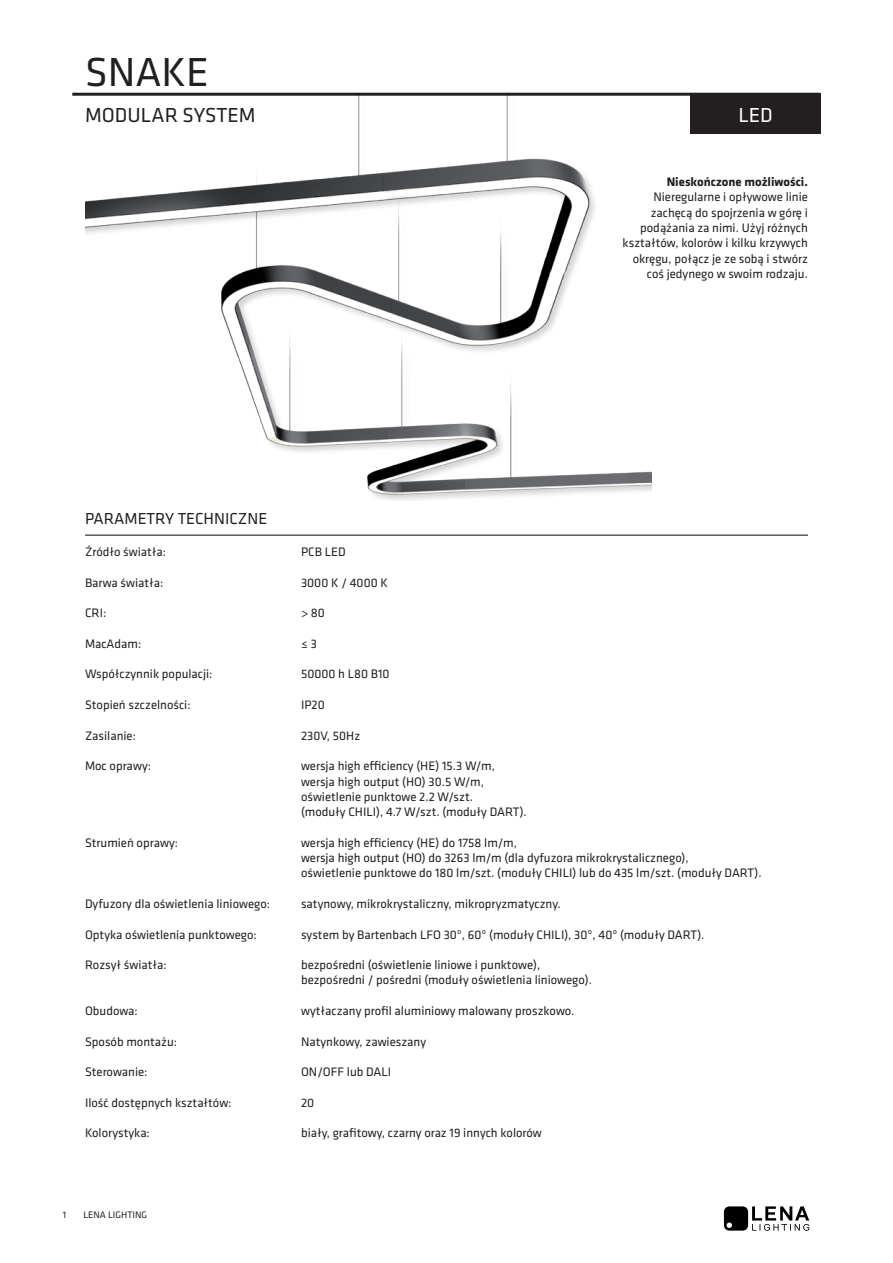
<style>
.page{position:relative;width:893px;height:1263px;background:#fff}
.page>*{position:absolute;margin:0;border:0;box-sizing:border-box;transform-origin:0 0}
.t1{font:42px "Klavika Basic";color:#231f20}
.t2{font:21px "Klavika Basic";color:#231f20}
.t3{font:21px "Klavika Basic";color:#fff}
.t4{font:16.5px "Klavika Basic";color:#231f20}
.t5{font:12.75px/15.3px "Klavika Basic";color:#231f20}
.t6{font:700 12.75px "Klavika Basic";color:#231f20}
.t7{font:9.75px "Klavika Basic";color:#231f20}
</style>
<div class="page">
<div style="left:691px;top:94px;width:130px;height:40px;background:#231f20"></div>
<hr style="left:72px;top:93px;width:747px;height:3px;background:#231f20">
<svg style="left:724px;top:1206px;width:85px;height:25px"></svg>
<img style="left:85px;top:96px;width:567px;height:404px">
<hr style="left:85px;top:535px;width:723px;height:1px;background:#231f20">
<h1 class="t1" style="left:85px;top:44px;width:119px">SNAKE</h1>
<h2 class="t2" style="left:85px;top:101px;width:172px">modular system</h2>
<p class="t4" style="left:85px;top:508px;width:20px">PARAMETRY</p>
<p class="t4" style="left:178px;top:508px;width:89px">TECHNICZNE</p>
<p class="t5" style="left:85px;top:544px;width:83px">Źródło światła:</p>
<p class="t5" style="left:301px;top:544px;width:32px">PCB LED</p>
<p class="t5" style="left:85px;top:574px;width:80px">Barwa światła:</p>
<p class="t5" style="left:301px;top:574px;width:88px">3000 K / 4000 K</p>
<p class="t5" style="left:85px;top:605px;width:23px">CRI:</p>
<p class="t5" style="left:301px;top:605px;width:25px">&gt; 80</p>
<p class="t5" style="left:85px;top:635px;width:58px">MacAdam:</p>
<p class="t5" style="left:301px;top:635px;width:17px">≤ 3</p>
<p class="t5" style="left:85px;top:666px;width:129px">Współczynnik populacji:</p>
<p class="t5" style="left:301px;top:666px;width:90px">50000 h L80 B10</p>
<p class="t5" style="left:85px;top:697px;width:107px">Stopień szczelności:</p>
<p class="t5" style="left:301px;top:697px;width:25px">IP20</p>
<p class="t5" style="left:85px;top:727px;width:52px">Zasilanie:</p>
<p class="t5" style="left:301px;top:727px;width:61px">230V, 50Hz</p>
<p class="t5" style="left:85px;top:758px;width:67px">Moc oprawy:</p>
<p class="t5" style="left:301px;top:758px;width:197px">wersja high efficiency (HE) 15.3 W/m, wersja high output (HO) 30.5 W/m, oświetlenie punktowe 2.2 W/szt. (moduły CHILI), 4.7 W/szt. (moduły DART</p>
<p class="t5" style="left:520px;top:804px;width:9px">).</p>
<h2 class="t3" style="left:738px;top:101px;width:12px">LED</h2>
<p class="t6" style="left:667px;top:173px;width:143px">Nieskończone możliwości.</p>
<p class="t5" style="left:623px;top:189px;width:187px;text-align:right">Nieregularne i opływowe linie zachęcą do spojrzenia w górę i podążania za nimi. Użyj różnych kształtów, kolorów i kilku krzywych okręgu, połącz je ze sobą i stwórz coś jedynego w swoim rodzaju.</p>
<p class="t5" style="left:85px;top:834px;width:94px">Strumień oprawy:</p>
<p class="t5" style="left:301px;top:834px;width:432px">wersja high efficiency (HE) do 1758 lm/m,<br>wersja high output (HO) do 3263 lm/m (dla dyfuzora mikrokrystalicznego), oświetlenie punktowe do 180 lm/szt. (moduły CHILI) lub do 435 lm/szt. (moduły DART</p>
<p class="t5" style="left:754px;top:865px;width:9px">).</p>
<p class="t5" style="left:85px;top:896px;width:187px">Dyfuzory dla oświetlenia liniowego:</p>
<p class="t5" style="left:301px;top:896px;width:261px">satynowy, mikrokrystaliczny, mikropryzmatyczny.</p>
<p class="t5" style="left:85px;top:926px;width:173px">Optyka oświetlenia punktowego:</p>
<p class="t5" style="left:301px;top:926px;width:375px">system by Bartenbach LFO 30º, 60º (moduły CHILI), 30º, 40º (moduły DART</p>
<p class="t5" style="left:697px;top:926px;width:9px">).</p>
<p class="t5" style="left:85px;top:957px;width:83px">Rozsył światła:</p>
<p class="t5" style="left:301px;top:957px;width:292px">bezpośredni (oświetlenie liniowe i punktowe), bezpośredni / pośredni (moduły oświetlenia liniowego).</p>
<p class="t5" style="left:85px;top:1003px;width:54px">Obudowa:</p>
<p class="t5" style="left:301px;top:1003px;width:275px">wytłaczany profil aluminiowy malowany proszkowo.</p>
<p class="t5" style="left:85px;top:1033px;width:94px">Sposób montażu:</p>
<p class="t5" style="left:301px;top:1033px;width:127px">Natynkowy, zawieszany</p>
<p class="t5" style="left:85px;top:1064px;width:106px">Sterowanie: O</p>
<p class="t5" style="left:309px;top:1064px;width:84px">N/OFF lub DALI</p>
<p class="t5" style="left:85px;top:1094px;width:148px">Ilość dostępnych kształtów:</p>
<p class="t5" style="left:301px;top:1094px;width:15px">20</p>
<p class="t5" style="left:85px;top:1125px;width:66px">Kolorystyka:</p>
<p class="t5" style="left:301px;top:1125px;width:242px">biały, grafitowy, czarny oraz 19 innych kolorów</p>
<p class="t7" style="left:63px;top:1208px;width:5px">1</p>
<p class="t7" style="left:83px;top:1208px;width:65px">LENA LIGHTING</p>
</div>
